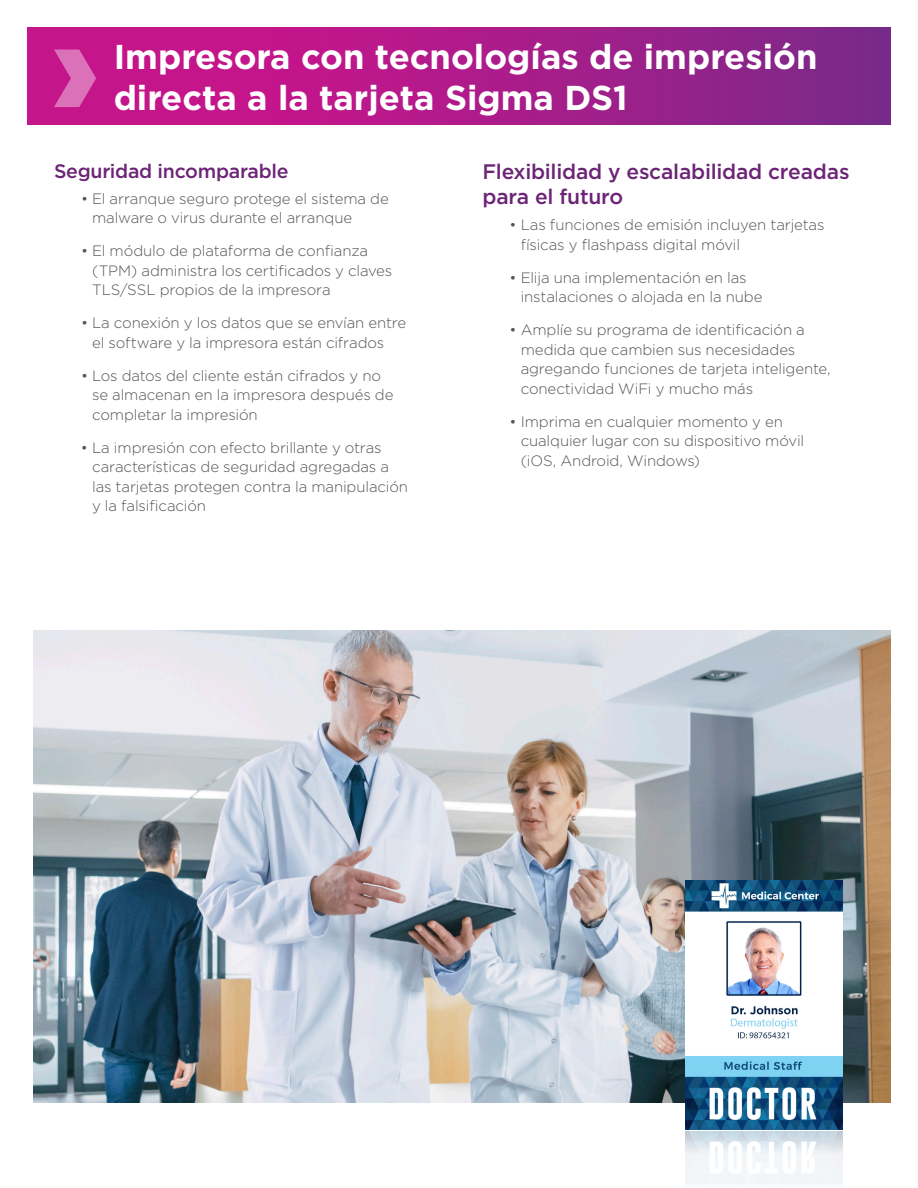
<style>
.page{position:relative;width:918px;height:1188px;background:#fff}
.page>*{position:absolute;margin:0;border:0;box-sizing:border-box;transform-origin:0 0}
.t1{font:700 34.5px/40.5px "Gotham";color:#fff}
.t2{font:500 21px/25.2px "Gotham";letter-spacing:-.01em;color:#6c2476}
.t3{font:500 19.5px "Gotham";letter-spacing:-.015em;color:#6c2476}
.t4{font:300 15px/19.5px "Gotham";letter-spacing:-.01em;color:#54555a}
</style>
<div class="page">
<img style="left:33px;top:631px;width:858px;height:471px">
<img style="left:686px;top:880px;width:157px;height:249px">
<img style="left:686px;top:1131px;width:157px;height:54px">
<div style="left:27px;top:27px;width:864px;height:98px;background:linear-gradient(to right,#d6118c,#802889)"></div>
<svg style="left:54px;top:50px;width:42px;height:57px;background:#d24ca6"></svg>
<h1 class="t1" style="left:114px;top:37px;width:705px">Impresora con tecnologías de impresión directa a la tarjeta Sigma DS1</h1>
<h3 class="t3" style="left:54px;top:158px;width:236px">Seguridad incomparable</h3>
<p class="t4" style="left:92px;top:188px;width:298px;text-indent:-11px">• El arranque seguro protege el sistema de malware o virus durante el arranque</p>
<p class="t4" style="left:92px;top:241px;width:302px;text-indent:-11px">• El módulo de plataforma de confianza (TPM) administra los certificados y claves<br>TLS/SSL propios de la impresora</p>
<p class="t4" style="left:92px;top:313px;width:316px;text-indent:-11px">• La conexión y los datos que se envían entre el software y la impresora están cifrados</p>
<p class="t4" style="left:92px;top:365px;width:303px;text-indent:-11px">• Los datos del cliente están cifrados y no se almacenan en la impresora después de completar la impresión</p>
<p class="t4" style="left:92px;top:437px;width:318px;text-indent:-11px">• La impresión con efecto brillante y otras características de seguridad agregadas a las tarjetas protegen contra la manipulación y la falsificación</p>
<h2 class="t2" style="left:483px;top:159px;width:368px">Flexibilidad y escalabilidad creadas para el futuro</h2>
<p class="t4" style="left:521px;top:215px;width:305px;text-indent:-11px">• Las funciones de emisión incluyen tarjetas físicas y flashpass digital móvil</p>
<p class="t4" style="left:521px;top:267px;width:243px;text-indent:-11px">• Elija una implementación en las instalaciones o alojada en la nube</p>
<p class="t4" style="left:521px;top:320px;width:311px;text-indent:-11px">• Amplíe su programa de identificación a medida que cambien sus necesidades agregando funciones de tarjeta inteligente, conectividad WiFi y mucho más</p>
<p class="t4" style="left:521px;top:411px;width:285px;text-indent:-11px">• Imprima en cualquier momento y en cualquier lugar con su dispositivo móvil (iOS, Android, Windows)</p>
</div>
